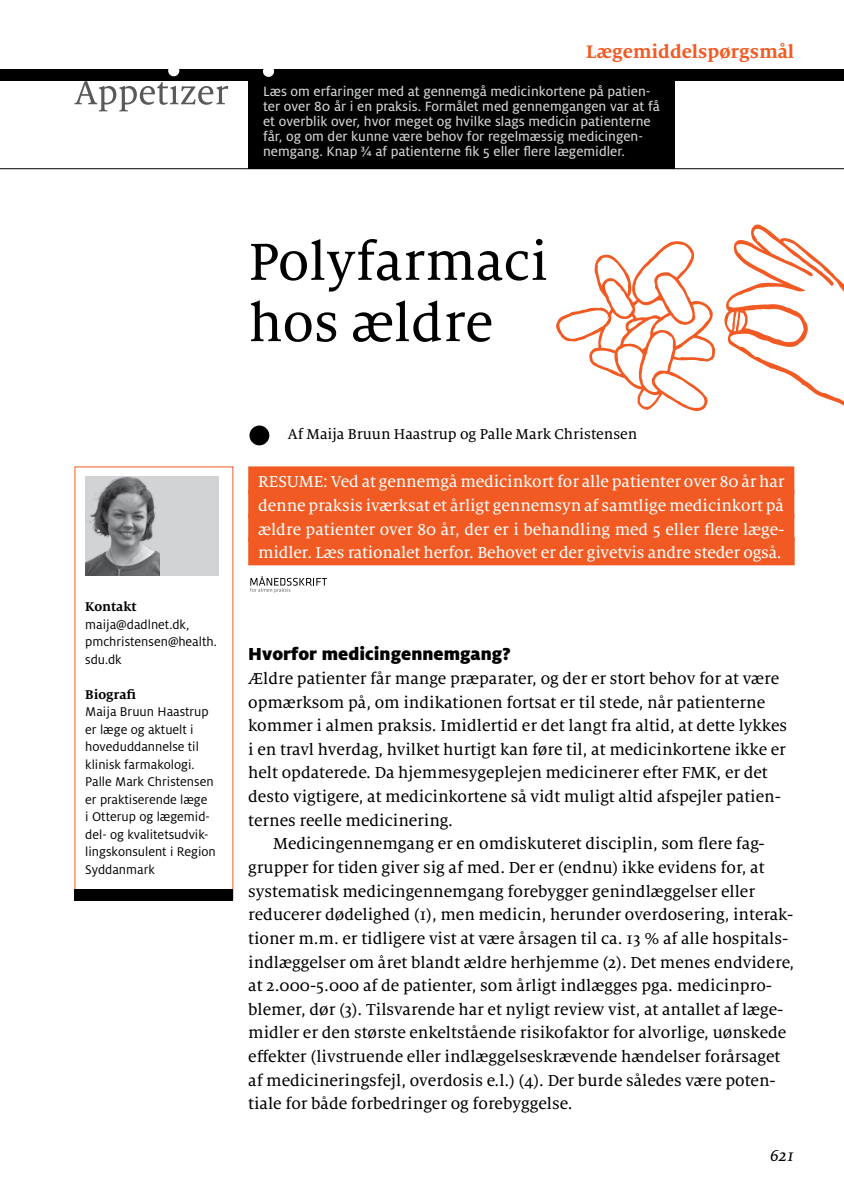
<style>
.page{position:relative;width:844px;height:1191px;background:#fff}
.page>*{position:absolute;margin:0;border:0;box-sizing:border-box;transform-origin:0 0}
.t1{font:57.75px/61.2px "Milo Serif OT Text";color:#000}
.t2{font:700 20.12px "Milo Serif OT";color:#f15a22}
.t3{font:900 19.25px "Milo OT";color:#000}
.t4{font:17.5px/23.6px "Milo Serif OT Text";color:#000}
.t5{font:17.5px/23.6px "Milo Serif OT Text";letter-spacing:-.01em;color:#fff;text-align:justify}
.t6{font:17.5px "Milo Serif OT Text Ita";color:#000}
.t7{font:15.75px "Milo Serif OT Text";color:#000}
.t8{font:14.88px/14.9px "Milo OT Text";color:#d1d3d4}
.t9{font:14px/17.5px "Milo OT";color:#000}
.t10{font:700 14px "Milo Serif OT";color:#000}
</style>
<div class="page">
<div style="left:0;top:69px;width:843px;height:12px;background:#000"></div>
<hr style="left:0;top:168px;width:843px;height:1px;background:#000">
<div style="left:85px;top:477px;width:134px;height:99px;background:#d1d3d4"></div>
<img style="left:85px;top:477px;width:75px;height:99px">
<div style="left:74px;top:889px;width:159px;height:11px;background:#000"></div>
<div style="left:249px;top:425px;width:20px;height:20px;background:#000;border-radius:50%"></div>
<div style="left:168px;top:65px;width:11px;height:11px;background:#fff;border-radius:50%"></div>
<svg style="left:74px;top:81px;width:154px;height:30px"></svg>
<div style="left:248px;top:69px;width:427px;height:100px;background:#000"></div>
<div style="left:263px;top:66px;width:11px;height:11px;background:#fff;border-radius:50%"></div>
<svg style="left:250px;top:576px;width:77px;height:17px"></svg>
<div style="left:248px;top:466px;width:546px;height:28px;background:#f15a22"></div>
<div style="left:248px;top:490px;width:546px;height:28px;background:#f15a22"></div>
<div style="left:248px;top:514px;width:546px;height:28px;background:#f15a22"></div>
<div style="left:248px;top:537px;width:546px;height:28px;background:#f15a22"></div>
<svg style="left:724px;top:224px;width:119px;height:181px"></svg>
<svg style="left:556px;top:241px;width:159px;height:170px"></svg>
<p class="t2" style="left:586px;top:41px;width:209px">Lægemiddelspørgsmål</p>
<p class="t8" style="left:263px;top:84px;width:398px">Læs om erfaringer med at gennemgå medicinkortene på patien&shy;ter over 80 år i en praksis. Formålet med gennemgangen var at få et overblik over, hvor meget og hvilke slags medicin patienterne får, og om der kunne være behov for regelmæssig medicingen&shy;nemgang. Knap ¾ af patienterne fik 5 eller flere lægemidler.</p>
<h1 class="t1" style="left:248px;top:232px;width:301px">Polyfarmaci hos ældre</h1>
<p class="t10" style="left:85px;top:598px;width:53px">Kontakt</p>
<p class="t9" style="left:85px;top:615px;width:133px">maija@dadlnet.dk, pmchristensen@health. sdu.dk</p>
<p class="t10" style="left:85px;top:686px;width:52px">Biografi</p>
<p class="t9" style="left:85px;top:703px;width:132px">Maija Bruun Haastrup er læge og aktuelt i hoveduddannelse til klinisk farmakologi.<br>Palle Mark Christensen er praktiserende læge<br>i Otterup og lægemid&shy;del- og kvalitetsudvik&shy;lingskonsulent i Region<br>Syddanmark</p>
<p class="t7" style="left:288px;top:426px;width:351px">Af Maija Bruun Haastrup og Palle Mark Christensen</p>
<p class="t5" style="left:258px;top:470px;width:527px">RESUME: Ved at gennemgå medicinkort for alle patienter over 80 år har denne praksis iværksat et årligt gennemsyn af samtlige medicinkort på ældre patienter over 80 år, der er i behandling med 5 eller flere læge&shy;midler. Læs rationalet herfor. Behovet er der givetvis andre steder også.</p>
<p class="t3" style="left:248px;top:643px;width:264px">Hvorfor medicingennemgang?</p>
<p class="t4" style="left:248px;top:667px;width:540px">Ældre patienter får mange præparater, og der er stort behov for at være opmærksom på, om indikationen fortsat er til stede, når patienterne kommer i almen praksis. Imidlertid er det langt fra altid, at dette lykkes i en travl hverdag, hvilket hurtigt kan føre til, at medicinkortene ikke er helt opdaterede. Da hjemmesygeplejen medicinerer efter FMK, er det desto vigtigere, at medicinkortene så vidt muligt altid afspejler patien&shy;ternes reelle medicinering.</p>
<p class="t4" style="left:248px;top:832px;width:547px;text-indent:25px">Medicingennemgang er en omdiskuteret disciplin, som flere fag&shy;grupper for tiden giver sig af med. Der er (endnu) ikke evidens for, at systematisk medicingennemgang forebygger genindlæggelser eller reducerer dødelighed (1), men medicin, herunder overdosering, interak&shy;tioner m.m. er tidligere vist at være årsagen til ca. 13 % af alle hospitals&shy;indlæggelser om året blandt ældre herhjemme (2). Det menes endvidere, at 2.000-5.000 af de patienter, som årligt indlægges pga. medicinpro&shy;blemer, dør (3). Tilsvarende har et nyligt review vist, at antallet af læge&shy;midler er den største enkeltstående risikofaktor for alvorlige, uønskede effekter (livstruende eller indlæggelseskrævende hændelser forårsaget af medicineringsfejl, overdosis e.l.) (4). Der burde således være poten&shy;tiale for både forbedringer og forebyggelse.</p>
<p class="t6" style="left:769px;top:1146px;width:26px">621</p>
</div>
